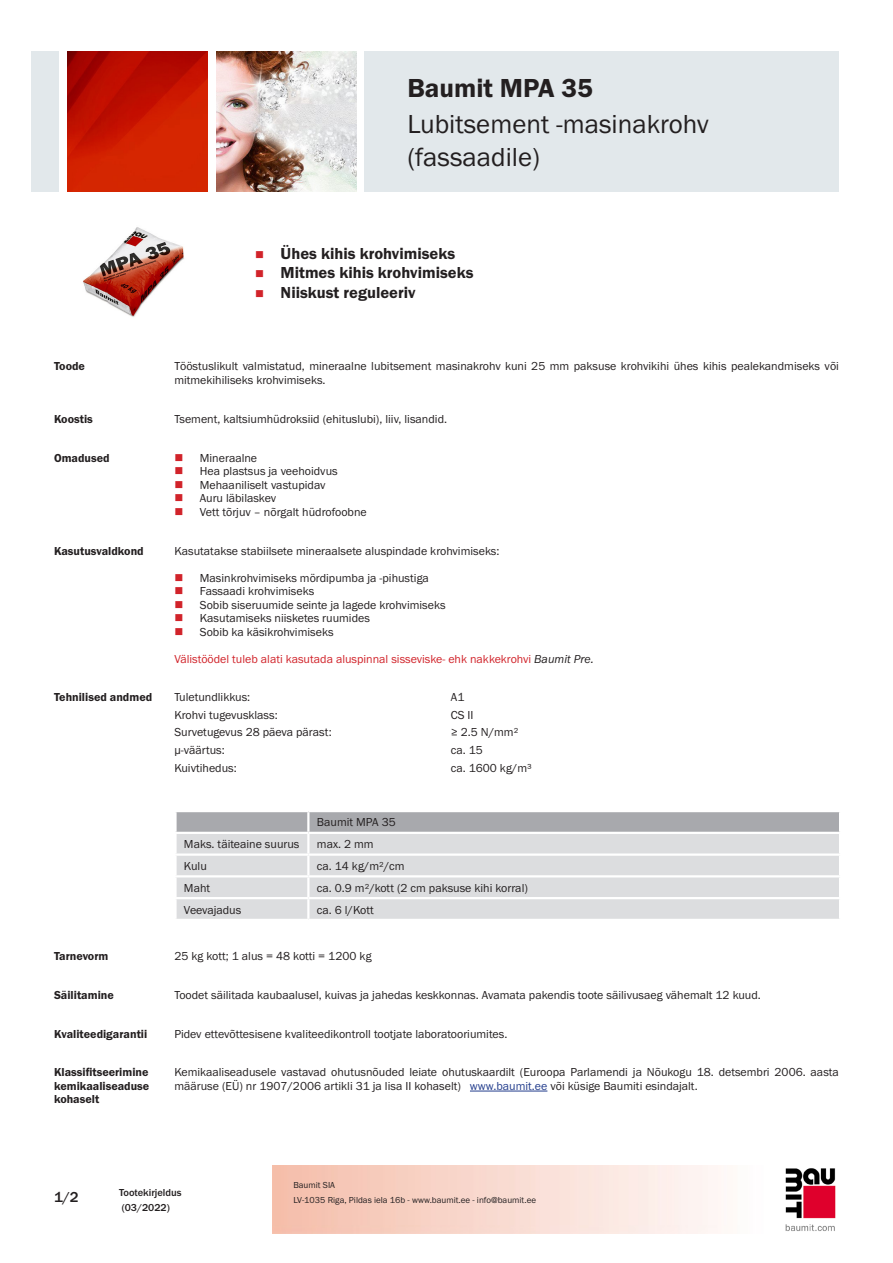
<style>
.page{position:relative;width:893px;height:1263px;background:#fff}
.page>*{position:absolute;margin:0;border:0;box-sizing:border-box;transform-origin:0 0}
.PDS_Produktname_Land{font:27px/32.4px "BM Franklin Gothic URW Boo";color:#231f20}
.PDS_Produktname{font:27px "BM Franklin Gothic URW Dem";color:#231f20}
.t1{font:16.5px "BM Franklin Gothic URW Dem";color:#231f20}
.t2{font:500 15px "BM Franklin Gothic URW";color:#231f20}
.PDS_Standard{font:12px/13.5px "BM Franklin Gothic URW Boo";color:#231f20}
.PDS_Standard_linksbü{font:12px "BM Franklin Gothic URW Boo";color:#231f20}
.PDS_Header{font:12px/13.5px "BM Franklin Gothic URW Dem";color:#231f20;text-align:justify}
.PDS_Standard-2{font:12px "BM Franklin Gothic URW Boo";color:#d1232a}
.t3{font:500 10.5px/15px "BM Franklin Gothic URW";color:#231f20}
.t4{font:9px/15px "BM Franklin Gothic URW Boo";color:#231f20}
.s1{font-family:"BM Franklin Gothic URW Boo Ita";color:#231f20}
.s2{color:#253f8e}
</style>
<div class="page">
<img style="left:785px;top:1168px;width:51px;height:63px">
<div style="left:32px;top:51px;width:27px;height:140px;background:#e2e8eb"></div>
<img style="left:68px;top:52px;width:140px;height:139px">
<img style="left:216px;top:51px;width:141px;height:140px">
<div style="left:365px;top:51px;width:474px;height:140px;background:#e2e8eb"></div>
<img style="left:83px;top:227px;width:101px;height:90px">
<div style="left:177px;top:877px;width:662px;height:42px;background:#dcdddf"></div>
<svg style="left:176px;top:811px;width:664px;height:64px"></svg>
<hr style="left:307px;top:877px;width:2px;height:20px;background:#fff">
<hr style="left:174px;top:897px;width:134px;height:2px;background:#fff">
<hr style="left:308px;top:897px;width:533px;height:2px;background:#fff">
<hr style="left:307px;top:899px;width:2px;height:20px;background:#fff">
<hr style="left:470px;top:1091px;width:77px;height:1px;background:#253f8e">
<p class="PDS_Produktname" style="left:407px;top:71px;width:187px">Baumit MPA 35</p>
<p class="PDS_Produktname_Land" style="left:407px;top:109px;width:303px">Lubitsement -masinakrohv (fassaadile)</p>
<p class="t1" style="left:281px;top:243px;width:176px">Ühes kihis krohvimiseks</p>
<p class="t1" style="left:281px;top:263px;width:194px">Mitmes kihis krohvimiseks</p>
<p class="t1" style="left:281px;top:282px;width:136px">Niiskust reguleeriv</p>
<p class="PDS_Header" style="left:54px;top:360px;width:32px">Toode</p>
<p class="PDS_Standard" style="left:174px;top:360px;width:666px">Tööstuslikult valmistatud, mineraalne lubitsement masinakrohv kuni 25 mm paksuse krohvikihi ühes kihis pealekandmiseks või mitmekihiliseks krohvimiseks.</p>
<p class="PDS_Header" style="left:54px;top:412px;width:40px">Koostis</p>
<p class="PDS_Standard" style="left:174px;top:412px;width:274px">Tsement, kaltsiumhüdroksiid (ehituslubi), liiv, lisandid.</p>
<p class="PDS_Header" style="left:54px;top:451px;width:57px">Omadused</p>
<p class="PDS_Standard" style="left:200px;top:451px;width:59px">Mineraalne</p>
<p class="PDS_Standard" style="left:200px;top:465px;width:139px">Hea plastsus ja veehoidvus</p>
<p class="PDS_Standard" style="left:200px;top:478px;width:127px">Mehaaniliselt vastupidav</p>
<p class="PDS_Standard" style="left:200px;top:492px;width:78px">Auru läbilaskev</p>
<p class="PDS_Standard" style="left:200px;top:505px;width:168px">Vett tõrjuv – nõrgalt hüdrofoobne</p>
<p class="PDS_Header" style="left:54px;top:544px;width:91px">Kasutusvaldkond</p>
<p class="PDS_Standard" style="left:174px;top:544px;width:327px">Kasutatakse stabiilsete mineraalsete aluspindade krohvimiseks:</p>
<p class="PDS_Standard" style="left:200px;top:571px;width:231px">Masinkrohvimiseks mördipumba ja -pihustiga</p>
<p class="PDS_Standard" style="left:200px;top:584px;width:116px">Fassaadi krohvimiseks</p>
<p class="PDS_Standard" style="left:200px;top:598px;width:247px">Sobib siseruumide seinte ja lagede krohvimiseks</p>
<p class="PDS_Standard" style="left:200px;top:611px;width:172px">Kasutamiseks niisketes ruumides</p>
<p class="PDS_Standard" style="left:200px;top:625px;width:135px">Sobib ka käsikrohvimiseks</p>
<p class="PDS_Standard-2" style="left:174px;top:651px;width:421px">Välistöödel tuleb alati kasutada aluspinnal sisseviske- ehk nakkekrohvi <span class="s1">Baumit Pre.</span></p>
<p class="PDS_Header" style="left:54px;top:691px;width:100px">Tehnilised andmed</p>
<p class="PDS_Standard_linksbü" style="left:174px;top:690px;width:77px">Tuletundlikkus:</p>
<p class="PDS_Standard_linksbü" style="left:451px;top:690px;width:15px">A1</p>
<p class="PDS_Standard_linksbü" style="left:174px;top:707px;width:105px">Krohvi tugevusklass:</p>
<p class="PDS_Standard_linksbü" style="left:451px;top:707px;width:24px">CS II</p>
<p class="PDS_Standard_linksbü" style="left:174px;top:725px;width:159px">Survetugevus 28 päeva pärast:</p>
<p class="PDS_Standard_linksbü" style="left:451px;top:725px;width:69px">≥ 2.5 N/mm²</p>
<p class="PDS_Standard_linksbü" style="left:174px;top:742px;width:52px">μ-väärtus:</p>
<p class="PDS_Standard_linksbü" style="left:451px;top:742px;width:34px">ca. 15</p>
<p class="PDS_Standard_linksbü" style="left:174px;top:760px;width:64px">Kuivtihedus:</p>
<p class="PDS_Standard_linksbü" style="left:451px;top:760px;width:83px">ca. 1600 kg/m³</p>
<p class="PDS_Standard_linksbü" style="left:317px;top:815px;width:80px">Baumit MPA 35</p>
<p class="PDS_Standard_linksbü" style="left:184px;top:837px;width:117px">Maks. täiteaine suurus</p>
<p class="PDS_Standard_linksbü" style="left:317px;top:837px;width:58px">max. 2 mm</p>
<p class="PDS_Standard_linksbü" style="left:184px;top:858px;width:24px">Kulu</p>
<p class="PDS_Standard_linksbü" style="left:317px;top:858px;width:89px">ca. 14 kg/m²/cm</p>
<p class="PDS_Standard_linksbü" style="left:184px;top:880px;width:28px">Maht</p>
<p class="PDS_Standard_linksbü" style="left:317px;top:880px;width:213px">ca. 0.9 m²/kott (2 cm paksuse kihi korral)</p>
<p class="PDS_Standard_linksbü" style="left:184px;top:902px;width:59px">Veevajadus</p>
<p class="PDS_Standard_linksbü" style="left:317px;top:902px;width:58px">ca. 6 l/Kott</p>
<p class="PDS_Header" style="left:54px;top:949px;width:56px">Tarnevorm</p>
<p class="PDS_Standard" style="left:174px;top:949px;width:199px">25 kg kott; 1 alus = 48 kotti = 1200 kg</p>
<p class="PDS_Header" style="left:54px;top:988px;width:61px">Säilitamine</p>
<p class="PDS_Standard" style="left:174px;top:988px;width:588px">Toodet säilitada kaubaalusel, kuivas ja jahedas keskkonnas. Avamata pakendis toote säilivusaeg vähemalt 12 kuud.</p>
<p class="PDS_Header" style="left:54px;top:1027px;width:95px">Kvaliteedigarantii</p>
<p class="PDS_Standard" style="left:174px;top:1027px;width:334px">Pidev ettevõttesisene kvaliteedikontroll tootjate laboratooriumites.</p>
<p class="PDS_Header" style="left:54px;top:1066px;width:97px">Klassifitseerimine kemikaaliseaduse kohaselt</p>
<p class="PDS_Standard" style="left:174px;top:1066px;width:666px">Kemikaaliseadusele vastavad ohutusnõuded leiate ohutuskaardilt (Euroopa Parlamendi ja Nõukogu 18. detsembri 2006. aasta määruse (EÜ) nr 1907/2006 artikli 31 ja lisa II kohaselt) <span class="s2">www.baumit.ee</span> või küsige Baumiti esindajalt.</p>
<p class="t2" style="left:54px;top:1188px;width:26px">1/2</p>
<p class="t3" style="left:119px;top:1185px;width:64px">Tootekirjeldus (03/2022)</p>
<p class="t4" style="left:293px;top:1177px;width:244px">Baumit SIA<br>LV-1035 Riga, Pildas iela 16b - www.baumit.ee - info@baumit.ee</p>
</div>
